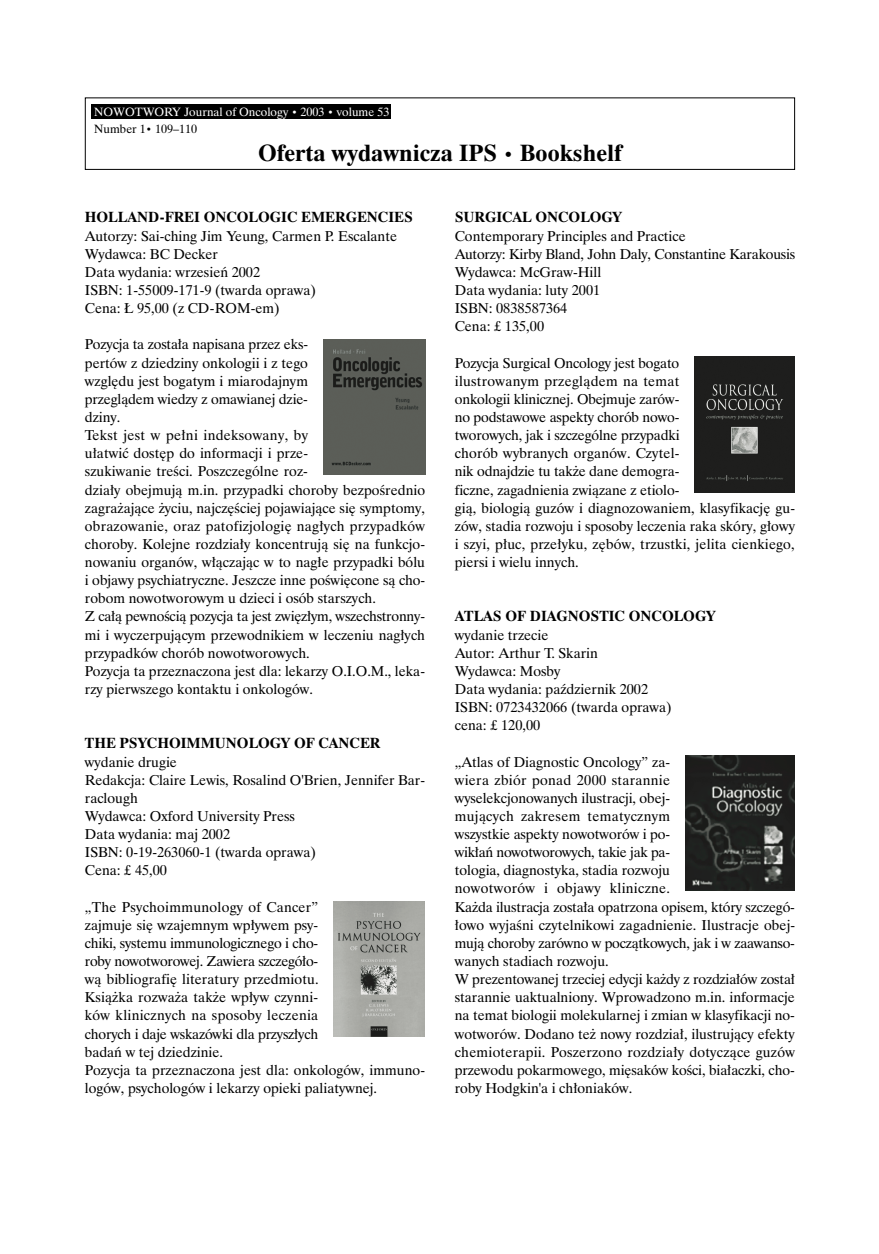
<style>
.page{position:relative;width:879px;height:1254px;background:#fff}
.page>*{position:absolute;margin:0;border:0;box-sizing:border-box;transform-origin:0 0}
.t1{font:700 24px "Dutch 801 PL";color:#000}
.t2{font:700 15px "Dutch 801 PL";color:#000}
.t3{font:14.25px/18.1px "Dutch 801 PL";color:#000}
.t4{font:12px/17.5px "Dutch 801 PL";color:#fff}
.s1{font-size:10.5px}
.s2{color:#000}
.s3{font-size:10.5px;color:#000}
.s4{font-size:18px}
</style>
<div class="page">
<div style="left:85px;top:98px;width:710px;height:72px;border:1px solid #000"></div>
<div style="left:91px;top:104px;width:300px;height:15px;background:#000"></div>
<img style="left:323px;top:340px;width:103px;height:135px">
<img style="left:334px;top:901px;width:91px;height:135px">
<img style="left:695px;top:357px;width:100px;height:135px">
<img style="left:685px;top:755px;width:110px;height:136px">
<p class="t4" style="left:94px;top:104px;width:297px">NOWOTWORY Journal of Oncology <span class="s1">•</span> 2003 <span class="s1">•</span> volume 53<br><span class="s2">Number 1</span><span class="s3">•</span> <span class="s2">109–110</span></p>
<h1 class="t1" style="left:258px;top:144px;width:365px">Oferta wydawnicza IPS <span class="s4">•</span> Bookshelf</h1>
<p class="t2" style="left:85px;top:212px;width:329px">HOLLAND-FREI ONCOLOGIC EMERGENCIES</p>
<p class="t3" style="left:85px;top:228px;width:314px">Autorzy: Sai-ching Jim Yeung, Carmen P. Escalante<br>Wydawca: BC Decker<br>Data wydania: wrzesieƒ 2002<br>ISBN: 1-55009-171-9 (twarda oprawa)<br>Cena: ¸ 95,00 (z CD-ROM-em)</p>
<p class="t3" style="left:85px;top:337px;width:342px">Pozycja ta zosta∏a napisana przez eks-<br>pertów z dziedziny onkologii i z tego<br>wzgl´du jest bogatym i miarodajnym<br>przeglàdem wiedzy z omawianej dzie-<br>dziny.<br>Tekst jest w pe∏ni indeksowany, by<br>u∏atwiç dost´p do informacji i prze-<br>szukiwanie treÊci. Poszczególne roz-<br>dzia∏y obejmujà m.in. przypadki choroby bezpoÊrednio zagra˝ajàce ˝yciu, najcz´Êciej pojawiajàce si´ symptomy, obrazowanie, oraz patofizjologi´ nag∏ych przypadków choroby. Kolejne rozdzia∏y koncentrujà si´ na funkcjo&shy;nowaniu organów, w∏àczajàc w to nag∏e przypadki bólu i objawy psychiatryczne. Jeszcze inne poÊwi´cone sà cho&shy;robom nowotworowym u dzieci i osób starszych.<br>Z ca∏à pewnoÊcià pozycja ta jest zwi´z∏ym, wszechstronny&shy;mi i wyczerpujàcym przewodnikiem w leczeniu nag∏ych przypadków chorób nowotworowych.<br>Pozycja ta przeznaczona jest dla: lekarzy O.I.O.M., leka&shy;rzy pierwszego kontaktu i onkologów.</p>
<p class="t2" style="left:85px;top:738px;width:297px">THE PSYCHOIMMUNOLOGY OF CANCER</p>
<p class="t3" style="left:85px;top:754px;width:342px">wydanie drugie<br>Redakcja: Claire Lewis, Rosalind O'Brien, Jennifer Bar&shy;raclough<br>Wydawca: Oxford University Press<br>Data wydania: maj 2002<br>ISBN: 0-19-263060-1 (twarda oprawa)<br>Cena: £ 45,00</p>
<p class="t3" style="left:85px;top:899px;width:342px">„The Psychoimmunology of Cancer”<br>zajmuje si´ wzajemnym wp∏ywem psy-<br>chiki, systemu immunologicznego i cho-<br>roby nowotworowej. Zawiera szczegó∏o-<br>wà bibliografi´ literatury przedmiotu.<br>Ksià˝ka rozwa˝a tak˝e wp∏yw czynni-<br>ków klinicznych na sposoby leczenia<br>chorych i daje wskazówki dla przysz∏ych<br>badaƒ w tej dziedzinie.<br>Pozycja ta przeznaczona jest dla: onkologów, immuno&shy;logów, psychologów i lekarzy opieki paliatywnej.</p>
<p class="t2" style="left:455px;top:212px;width:169px">SURGICAL ONCOLOGY</p>
<p class="t3" style="left:455px;top:228px;width:342px">Contemporary Principles and Practice<br>Autorzy: Kirby Bland, John Daly, Constantine Karakousis<br>Wydawca: McGraw-Hill<br>Data wydania: luty 2001<br>ISBN: 0838587364<br>Cena: £ 135,00</p>
<p class="t3" style="left:455px;top:355px;width:342px">Pozycja Surgical Oncology jest bogato<br>ilustrowanym przeglàdem na temat<br>onkologii klinicznej. Obejmuje zarów-<br>no podstawowe aspekty chorób nowo-<br>tworowych, jak i szczególne przypadki<br>chorób wybranych organów. Czytel-<br>nik odnajdzie tu tak˝e dane demogra-<br>ficzne, zagadnienia zwiàzane z etiolo-<br>già, biologià guzów i diagnozowaniem, klasyfikacj´ gu&shy;zów, stadia rozwoju i sposoby leczenia raka skóry, g∏owy i szyi, p∏uc, prze∏yku, z´bów, trzustki, jelita cienkiego, piersi i wielu innych.</p>
<p class="t2" style="left:455px;top:611px;width:262px">ATLAS OF DIAGNOSTIC ONCOLOGY</p>
<p class="t3" style="left:455px;top:627px;width:218px">wydanie trzecie<br>Autor: Arthur T. Skarin<br>Wydawca: Mosby<br>Data wydania: paêdziernik 2002<br>ISBN: 0723432066 (twarda oprawa) cena: £ 120,00</p>
<p class="t3" style="left:455px;top:754px;width:342px">„Atlas of Diagnostic Oncology” za-<br>wiera zbiór ponad 2000 starannie wyselekcjonowanych ilustracji, obej-<br>mujàcych zakresem tematycznym<br>wszystkie aspekty nowotworów i po-<br>wik∏aƒ nowotworowych, takie jak pa-<br>tologia, diagnostyka, stadia rozwoju<br>nowotworów i objawy kliniczne.<br>Ka˝da ilustracja zosta∏a opatrzona opisem, który szczegó-∏owo wyjaÊni czytelnikowi zagadnienie. Ilustracje obej&shy;mujà choroby zarówno w poczàtkowych, jak i w zaawanso&shy;wanych stadiach rozwoju.<br>W prezentowanej trzeciej edycji ka˝dy z rozdzia∏ów zosta∏ starannie uaktualniony. Wprowadzono m.in. informacje na temat biologii molekularnej i zmian w klasyfikacji no&shy;wotworów. Dodano te˝ nowy rozdzia∏, ilustrujàcy efekty chemioterapii. Poszerzono rozdzia∏y dotyczàce guzów przewodu pokarmowego, mi´saków koÊci, bia∏aczki, cho&shy;roby Hodgkin'a i ch∏oniaków.</p>
</div>
